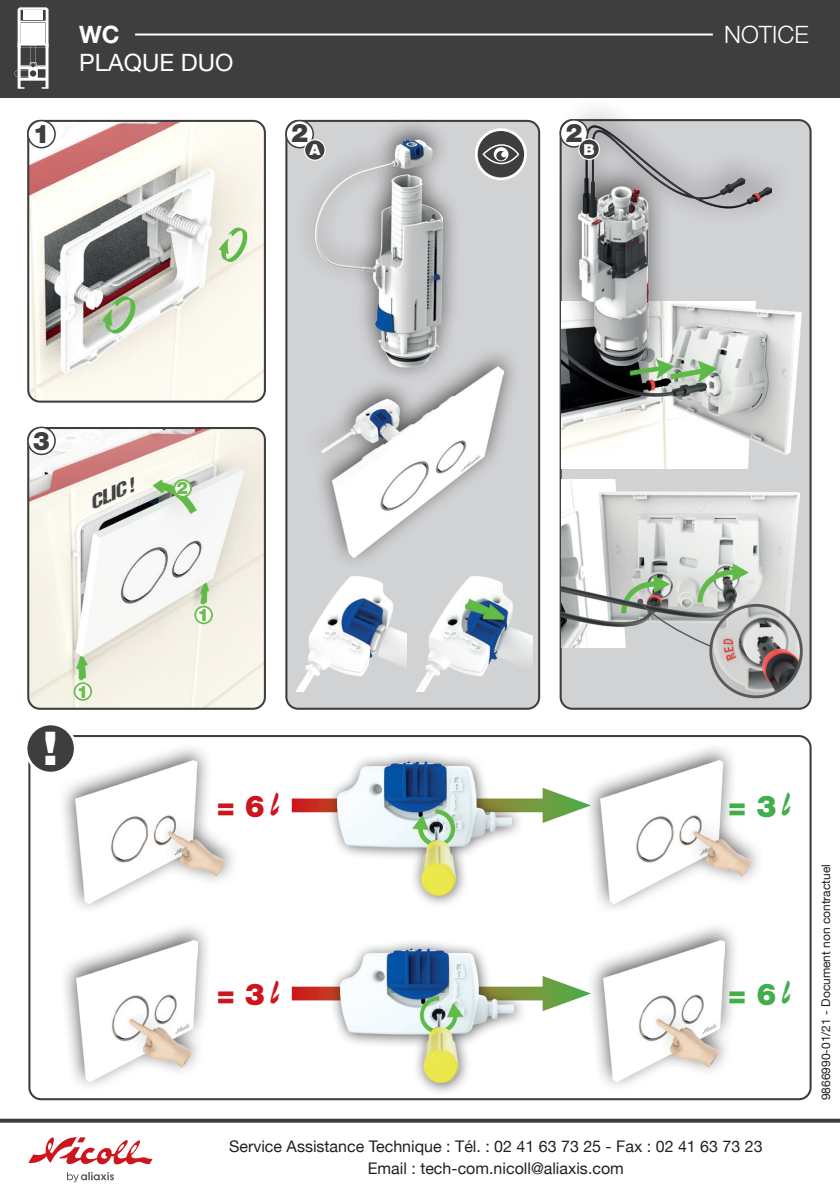
<style>
.page{position:relative;width:840px;height:1191px;background:#fff}
.page>*{position:absolute;margin:0;border:0;box-sizing:border-box;transform-origin:0 0}
.t1{font:900 46.6px "Helvetica Neue LT Std";color:#fff}
.t2{font:900 30px "Helvetica Neue LT Std";color:#cd151d}
.t3{font:900 30px "Helvetica Neue LT Std";color:#40ae49}
.t4{font:900 25.6px "Helvetica Neue LT Std";color:#3e3e3f}
.t5{font:24px "Helvetica Neue";color:#fff}
.t6{font:300 24px "Helvetica Neue CE";color:#fff}
.t7{font:700 24px "Helvetica Neue CE";color:#fff}
.t8{font:italic 19.6px "DCC Ash";color:#3e3e3f;scale:1.38 1}
.t9{font:900 17.2px "Helvetica Neue LT Std";color:#6ebe50}
.t10{font:16px/22px "Helvetica Neue";color:#231f20;text-align:center}
.t11{font:900 15.2px "Helvetica Neue LT Std";color:#fff}
.t12{font:12px "Helvetica Neue";color:#231f20}
.s1{font-family:"amelie 129";font-weight:400}
</style>
<div class="page">
<svg style="left:0;top:1118px;width:839px;height:4px;background:#5f5f5f"></svg>
<div style="left:0;top:0;width:839px;height:97px;background:#3e3e3f"></div>
<svg style="left:28px;top:1137px;width:124px;height:45px"></svg>
<svg style="left:14px;top:7px;width:34px;height:82px"></svg>
<img style="left:30px;top:123px;width:233px;height:277px">
<div style="left:27px;top:120px;width:239px;height:283px;border:2px solid #3e3e3f;border-radius:12px"></div>
<div style="left:560px;top:120px;width:250px;height:588px;background:#d1d2d4;border-radius:12px"></div>
<div style="left:559px;top:119px;width:252px;height:591px;border:2px solid #3e3e3f;border-radius:12px"></div>
<img style="left:561px;top:311px;width:241px;height:157px">
<img style="left:561px;top:479px;width:238px;height:169px">
<svg style="left:637px;top:599px;width:96px;height:49px"></svg>
<img style="left:710px;top:605px;width:90px;height:92px;border-radius:45px">
<div style="left:709px;top:604px;width:93px;height:94px;border:3px solid #57585a;border-radius:50%"></div>
<div style="left:553px;top:96px;width:239px;height:288px;background:#231f20;opacity:.75"></div>
<img style="left:578px;top:126px;width:193px;height:239px">
<div style="left:28px;top:735px;width:783px;height:365px;border:2px solid #3e3e3f;border-radius:12px"></div>
<div style="left:59px;top:920px;width:154px;height:173px;background:#231f20;opacity:.75"></div>
<img style="left:76px;top:940px;width:121px;height:142px">
<div style="left:586px;top:920px;width:153px;height:173px;background:#231f20;opacity:.75"></div>
<img style="left:603px;top:940px;width:121px;height:142px">
<svg style="left:291px;top:986px;width:251px;height:14px"></svg>
<svg style="left:542px;top:976px;width:48px;height:35px"></svg>
<div style="left:329px;top:938px;width:198px;height:158px;background:#231f20;opacity:.75"></div>
<img style="left:340px;top:948px;width:173px;height:134px">
<div style="left:583px;top:741px;width:182px;height:174px;background:#231f20;opacity:.75"></div>
<img style="left:600px;top:760px;width:150px;height:144px">
<div style="left:58px;top:741px;width:182px;height:174px;background:#231f20;opacity:.75"></div>
<img style="left:75px;top:760px;width:150px;height:144px">
<svg style="left:291px;top:798px;width:251px;height:14px"></svg>
<svg style="left:542px;top:787px;width:48px;height:36px"></svg>
<div style="left:326px;top:751px;width:198px;height:157px;background:#231f20;opacity:.75"></div>
<img style="left:337px;top:761px;width:173px;height:134px">
<div style="left:26px;top:724px;width:49px;height:49px;background:#3e3e3f;border-radius:50%"></div>
<div style="left:25px;top:722px;width:52px;height:52px;border:3px solid #fff;border-radius:50%"></div>
<div style="left:28px;top:121px;width:27px;height:27px;background:#fff;border-radius:50%"></div>
<div style="left:27px;top:120px;width:29px;height:28px;border:2px solid #3e3e3f;border-radius:50%"></div>
<div style="left:286px;top:121px;width:253px;height:587px;background:#d1d2d4;border-radius:12px"></div>
<div style="left:285px;top:120px;width:255px;height:590px;border:2px solid #3e3e3f;border-radius:12px"></div>
<div style="left:303px;top:345px;width:217px;height:225px;background:#231f20;opacity:.75"></div>
<img style="left:322px;top:367px;width:181px;height:190px">
<svg style="left:476px;top:130px;width:49px;height:49px"></svg>
<div style="left:474px;top:128px;width:52px;height:52px;border:3px solid #fff;border-radius:50%"></div>
<svg style="left:482px;top:144px;width:37px;height:20px"></svg>
<img style="left:296px;top:576px;width:110px;height:115px">
<div style="left:294px;top:116px;width:167px;height:266px;background:#231f20;opacity:.75"></div>
<img style="left:316px;top:140px;width:126px;height:227px">
<div style="left:286px;top:121px;width:27px;height:27px;background:#fff;border-radius:50%"></div>
<div style="left:285px;top:120px;width:29px;height:28px;border:2px solid #3e3e3f;border-radius:50%"></div>
<div style="left:304px;top:140px;width:21px;height:20px;background:#3e3e3f;border-radius:50%"></div>
<div style="left:304px;top:139px;width:21px;height:22px;border:1px solid #fff;border-radius:50%"></div>
<div style="left:560px;top:120px;width:27px;height:27px;background:#fff;border-radius:50%"></div>
<div style="left:559px;top:119px;width:29px;height:29px;border:2px solid #3e3e3f;border-radius:50%"></div>
<div style="left:578px;top:139px;width:21px;height:20px;background:#3e3e3f;border-radius:50%"></div>
<div style="left:578px;top:138px;width:21px;height:22px;border:1px solid #fff;border-radius:50%"></div>
<img style="left:416px;top:576px;width:116px;height:115px">
<img style="left:30px;top:430px;width:233px;height:277px">
<div style="left:27px;top:427px;width:239px;height:283px;border:2px solid #3e3e3f;border-radius:12px"></div>
<div style="left:28px;top:427px;width:27px;height:27px;background:#fff;border-radius:50%"></div>
<div style="left:27px;top:426px;width:29px;height:29px;border:2px solid #3e3e3f;border-radius:50%"></div>
<div style="left:195px;top:606px;width:17px;height:17px;background:#fff;border-radius:50%"></div>
<div style="left:194px;top:605px;width:19px;height:19px;border:2px solid #6ebe50;border-radius:50%"></div>
<div style="left:174px;top:480px;width:17px;height:17px;background:#fff;border-radius:50%"></div>
<div style="left:173px;top:479px;width:19px;height:18px;border:2px solid #6ebe50;border-radius:50%"></div>
<div style="left:74px;top:683px;width:17px;height:17px;background:#fff;border-radius:50%"></div>
<div style="left:74px;top:682px;width:18px;height:19px;border:2px solid #6ebe50;border-radius:50%"></div>
<hr style="left:135px;top:34px;width:577px;height:2px;background:#fff">
<h3 class="t7" style="left:79px;top:19px;width:42px">WC</h3>
<h3 class="t5" style="left:79px;top:49px;width:155px">PLAQUE DUO</h3>
<h3 class="t6" style="left:723px;top:20px;width:86px">NOTICE</h3>
<h3 class="t4" style="left:33px;top:119px;width:19px">1</h3>
<h3 class="t4" style="left:291px;top:118px;width:19px">2</h3>
<p class="t11" style="left:309px;top:140px;width:12px">A</p>
<h3 class="t4" style="left:565px;top:117px;width:19px">2</h3>
<p class="t11" style="left:583px;top:140px;width:13px">B</p>
<h3 class="t4" style="left:33px;top:425px;width:19px">3</h3>
<p class="t8" style="left:85px;top:494px;width:35px;rotate:-24deg">CLIC !</p>
<h1 class="t1" style="left:43px;top:720px;width:16px">!</h1>
<p class="t9" style="left:77px;top:681px;width:13px">1</p>
<p class="t9" style="left:176px;top:477px;width:13px">2</p>
<p class="t9" style="left:197px;top:605px;width:13px">1</p>
<h2 class="t2" style="left:217px;top:788px;width:65px">= 6 <span class="s1">l</span></h2>
<h2 class="t3" style="left:728px;top:788px;width:65px">= 3 <span class="s1">l</span></h2>
<h2 class="t2" style="left:217px;top:976px;width:65px">= 3 <span class="s1">l</span></h2>
<h2 class="t3" style="left:728px;top:976px;width:65px">= 6 <span class="s1">l</span></h2>
<p class="t10" style="left:229px;top:1136px;width:534px">Service Assistance Technique : Tél. : 02 41 63 73 25 - Fax : 02 41 63 73 23<br>Email : tech-com.nicoll@aliaxis.com</p>
<p class="t12" style="left:816px;top:1100px;width:238px;rotate:-90deg">9866990-01/21 - Document non contractuel</p>
</div>
